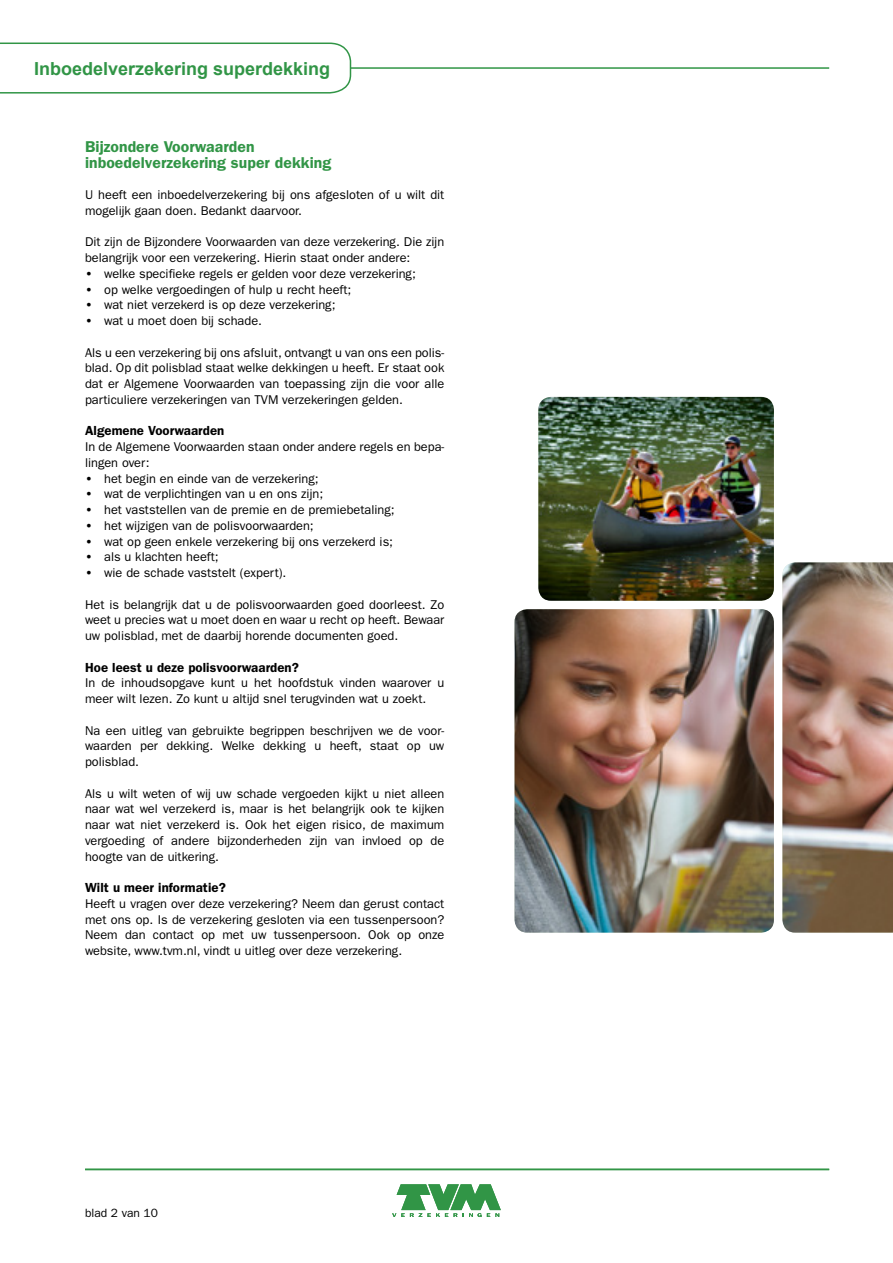
<style>
.page{position:relative;width:893px;height:1263px;background:#fff}
.page>*{position:absolute;margin:0;border:0;box-sizing:border-box;transform-origin:0 0}
.t1{font:700 18px "Arial";color:#319546}
.Bodykop_gr_10_5pt{font:600 15.75px/15.8px "ITC Franklin Gothic Std";letter-spacing:.005em;color:#319546}
.Bodykopje_zw{font:600 13.2px "ITC Franklin Gothic Std";letter-spacing:.005em;color:#000}
.Body{font:12.75px/15.8px "ITC Franklin Gothic Std";color:#000;text-align:justify}
.Body-2{font:12px "ITC Franklin Gothic Std";color:#000}
.s1{font-weight:600}
</style>
<div class="page">
<img style="left:514px;top:562px;width:379px;height:371px">
<img style="left:538px;top:397px;width:236px;height:204px">
<hr style="left:85px;top:67px;width:744px;height:2px;background:#319546">
<svg style="left:0;top:42px;width:352px;height:52px"></svg>
<hr style="left:85px;top:1169px;width:744px;height:1px;background:#319546">
<svg style="left:392px;top:1184px;width:109px;height:33px"></svg>
<h1 class="t1" style="left:34px;top:57px;width:298px">Inboedelverzekering superdekking</h1>
<p class="Bodykop_gr_10_5pt" style="left:85px;top:139px;width:248px">Bijzondere Voorwaarden inboedelverzekering super dekking</p>
<p class="Body" style="left:85px;top:187px;width:361px">U heeft een inboedelverzekering bij ons afgesloten of u wilt dit mogelijk gaan doen. Bedankt daarvoor.</p>
<p class="Body" style="left:85px;top:234px;width:361px">Dit zijn de Bijzondere Voorwaarden van deze verzekering. Die zijn belangrijk voor een verzekering. Hierin staat onder andere:</p>
<p class="Body" style="left:85px;top:266px;width:332px"><span class="s1">•</span> welke specifieke regels er gelden voor deze verzekering;</p>
<p class="Body" style="left:85px;top:281px;width:268px"><span class="s1">•</span> op welke vergoedingen of hulp u recht heeft;</p>
<p class="Body" style="left:85px;top:297px;width:252px"><span class="s1">•</span> wat niet verzekerd is op deze verzekering;</p>
<p class="Body" style="left:85px;top:313px;width:178px"><span class="s1">•</span> wat u moet doen bij schade.</p>
<p class="Body" style="left:85px;top:344px;width:361px">Als u een verzekering bij ons afsluit, ontvangt u van ons een polis&shy;blad. Op dit polisblad staat welke dekkingen u heeft. Er staat ook dat er Algemene Voorwaarden van toepassing zijn die voor alle particuliere verzekeringen van TVM verzekeringen gelden.</p>
<p class="Bodykopje_zw" style="left:85px;top:423px;width:141px">Algemene Voorwaarden</p>
<p class="Body" style="left:85px;top:439px;width:361px">In de Algemene Voorwaarden staan onder andere regels en bepa&shy;lingen over:</p>
<p class="Body" style="left:85px;top:470px;width:235px"><span class="s1">•</span> het begin en einde van de verzekering;</p>
<p class="Body" style="left:85px;top:486px;width:240px"><span class="s1">•</span> wat de verplichtingen van u en ons zijn;</p>
<p class="Body" style="left:85px;top:502px;width:311px"><span class="s1">•</span> het vaststellen van de premie en de premiebetaling;</p>
<p class="Body" style="left:85px;top:518px;width:230px"><span class="s1">•</span> het wijzigen van de polisvoorwaarden;</p>
<p class="Body" style="left:85px;top:533px;width:310px"><span class="s1">•</span> wat op geen enkele verzekering bij ons verzekerd is;</p>
<p class="Body" style="left:85px;top:549px;width:135px"><span class="s1">•</span> als u klachten heeft;</p>
<p class="Body" style="left:85px;top:565px;width:203px"><span class="s1">•</span> wie de schade vaststelt (expert).</p>
<p class="Body" style="left:85px;top:596px;width:361px">Het is belangrijk dat u de polisvoorwaarden goed doorleest. Zo weet u precies wat u moet doen en waar u recht op heeft. Bewaar uw polisblad, met de daarbij horende documenten goed.</p>
<p class="Bodykopje_zw" style="left:85px;top:659px;width:215px">Hoe leest u deze polisvoorwaarden?</p>
<p class="Body" style="left:85px;top:675px;width:361px">In de inhoudsopgave kunt u het hoofdstuk vinden waarover u meer wilt lezen. Zo kunt u altijd snel terugvinden wat u zoekt.</p>
<p class="Body" style="left:85px;top:722px;width:361px">Na een uitleg van gebruikte begrippen beschrijven we de voor&shy;waarden per dekking. Welke dekking u heeft, staat op uw polisblad.</p>
<p class="Body" style="left:85px;top:785px;width:361px">Als u wilt weten of wij uw schade vergoeden kijkt u niet alleen naar wat wel verzekerd is, maar is het belangrijk ook te kijken naar wat niet verzekerd is. Ook het eigen risico, de maximum vergoeding of andere bijzonderheden zijn van invloed op de hoogte van de uitkering.</p>
<p class="Bodykopje_zw" style="left:85px;top:880px;width:142px">Wilt u meer informatie?</p>
<p class="Body" style="left:85px;top:896px;width:361px">Heeft u vragen over deze verzekering? Neem dan gerust contact met ons op. Is de verzekering gesloten via een tussenpersoon?<br>Neem dan contact op met uw tussenpersoon. Ook op onze website, www.tvm.nl, vindt u uitleg over deze verzekering.</p>
<p class="Body-2" style="left:85px;top:1206px;width:74px">blad 2 van 10</p>
</div>
